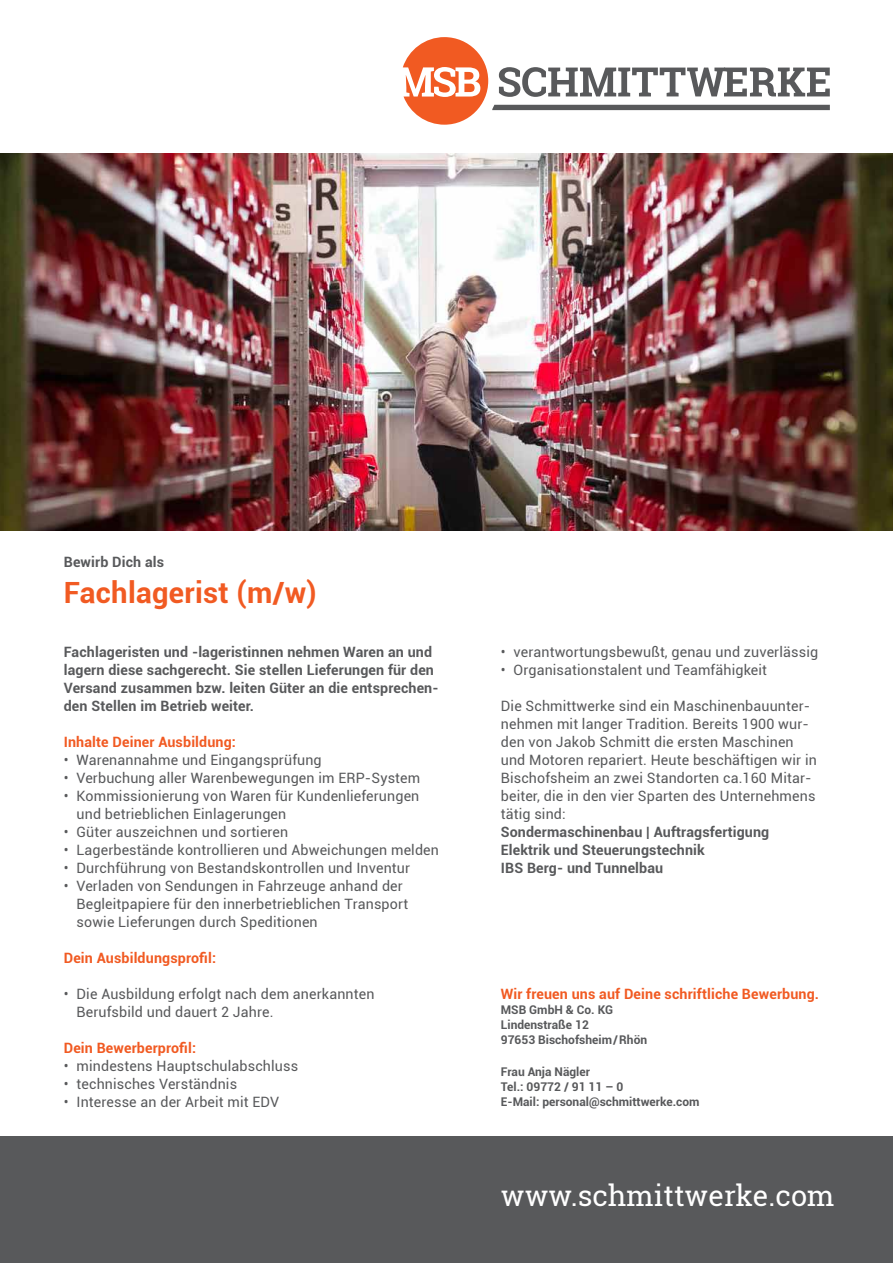
<style>
.page{position:relative;width:893px;height:1263px;background:#fff}
.page>*{position:absolute;margin:0;border:0;box-sizing:border-box;transform-origin:0 0}
.t1{font:700 29.25px "Roboto";letter-spacing:.01em;color:#f15a22}
.t2{font:28.95px "Roboto Slab";color:#fff}
.t3{font:14.25px/18px "Roboto";letter-spacing:.01em;color:#58595b}
.t4{font:700 14.25px/18px "Roboto";letter-spacing:.01em;color:#58595b}
.t5{font:700 14.25px "Roboto";letter-spacing:.01em;color:#f15a22}
.t6{font:700 12px/15px "Roboto";color:#58595b}
</style>
<div class="page">
<div style="left:0;top:1137px;width:893px;height:126px;background:#58595b"></div>
<svg style="left:403px;top:37px;width:427px;height:88px"></svg>
<img style="left:0;top:154px;width:893px;height:377px">
<p class="t4" style="left:64px;top:552px;width:102px">Bewirb Dich als</p>
<h1 class="t1" style="left:64px;top:572px;width:254px">Fachlagerist (m/w)</h1>
<p class="t4" style="left:64px;top:642px;width:376px">Fachlageristen und -lageristinnen nehmen Waren an und lagern diese sachgerecht. Sie stellen Lieferungen für den Versand zusammen bzw. leiten Güter an die entsprechen&shy;den Stellen im Betrieb weiter.</p>
<p class="t5" style="left:64px;top:732px;width:174px">Inhalte Deiner Ausbildung:</p>
<p class="t3" style="left:64px;top:750px;width:259px">• Warenannahme und Eingangsprüfung</p>
<p class="t3" style="left:64px;top:768px;width:358px">• Verbuchung aller Warenbewegungen im ERP-System</p>
<p class="t3" style="left:77px;top:786px;width:344px;text-indent:-13px">• Kommissionierung von Waren für Kundenlieferungen und betrieblichen Einlagerungen</p>
<p class="t3" style="left:64px;top:822px;width:226px">• Güter auszeichnen und sortieren</p>
<p class="t3" style="left:64px;top:840px;width:377px">• Lagerbestände kontrollieren und Abweichungen melden</p>
<p class="t3" style="left:64px;top:858px;width:348px">• Durchführung von Bestandskontrollen und Inventur</p>
<p class="t3" style="left:77px;top:876px;width:333px;text-indent:-13px">• Verladen von Sendungen in Fahrzeuge anhand der<br>Begleitpapiere für den innerbetrieblichen Transport sowie Lieferungen durch Speditionen</p>
<p class="t5" style="left:64px;top:948px;width:154px">Dein Ausbildungsprofil:</p>
<p class="t3" style="left:77px;top:984px;width:299px;text-indent:-13px">• Die Ausbildung erfolgt nach dem anerkannten<br>Berufsbild und dauert 2 Jahre.</p>
<p class="t5" style="left:64px;top:1038px;width:134px">Dein Bewerberprofil:</p>
<p class="t3" style="left:64px;top:1056px;width:236px">• mindestens Hauptschulabschluss</p>
<p class="t3" style="left:64px;top:1074px;width:175px">• technisches Verständnis</p>
<p class="t3" style="left:64px;top:1092px;width:217px">• Interesse an der Arbeit mit EDV</p>
<p class="t3" style="left:501px;top:642px;width:319px">• verantwortungsbewußt, genau und zuverlässig</p>
<p class="t3" style="left:501px;top:660px;width:268px">• Organisationstalent und Teamfähigkeit</p>
<p class="t3" style="left:501px;top:696px;width:318px">Die Schmittwerke sind ein Maschinenbauunter&shy;nehmen mit langer Tradition. Bereits 1900 wur&shy;den von Jakob Schmitt die ersten Maschinen und Motoren repariert. Heute beschäftigen wir in Bischofsheim an zwei Standorten ca.160 Mitar&shy;beiter, die in den vier Sparten des Unternehmens tätig sind:</p>
<p class="t4" style="left:501px;top:822px;width:270px">Sondermaschinenbau | Auftragsfertigung<br>Elektrik und Steuerungstechnik<br>IBS Berg- und Tunnelbau</p>
<p class="t5" style="left:501px;top:984px;width:320px">Wir freuen uns auf Deine schriftliche Bewerbung.</p>
<p class="t6" style="left:501px;top:1002px;width:148px">MSB GmbH &amp; Co. KG<br>Lindenstraße 12<br>97653 Bischofsheim/Rhön</p>
<p class="t6" style="left:501px;top:1064px;width:200px">Frau Anja Nägler<br>Tel.: 09772 / 91 11 – 0<br>E-Mail: personal@schmittwerke.com</p>
<h2 class="t2" style="left:501px;top:1176px;width:335px">www.schmittwerke.com</h2>
</div>
